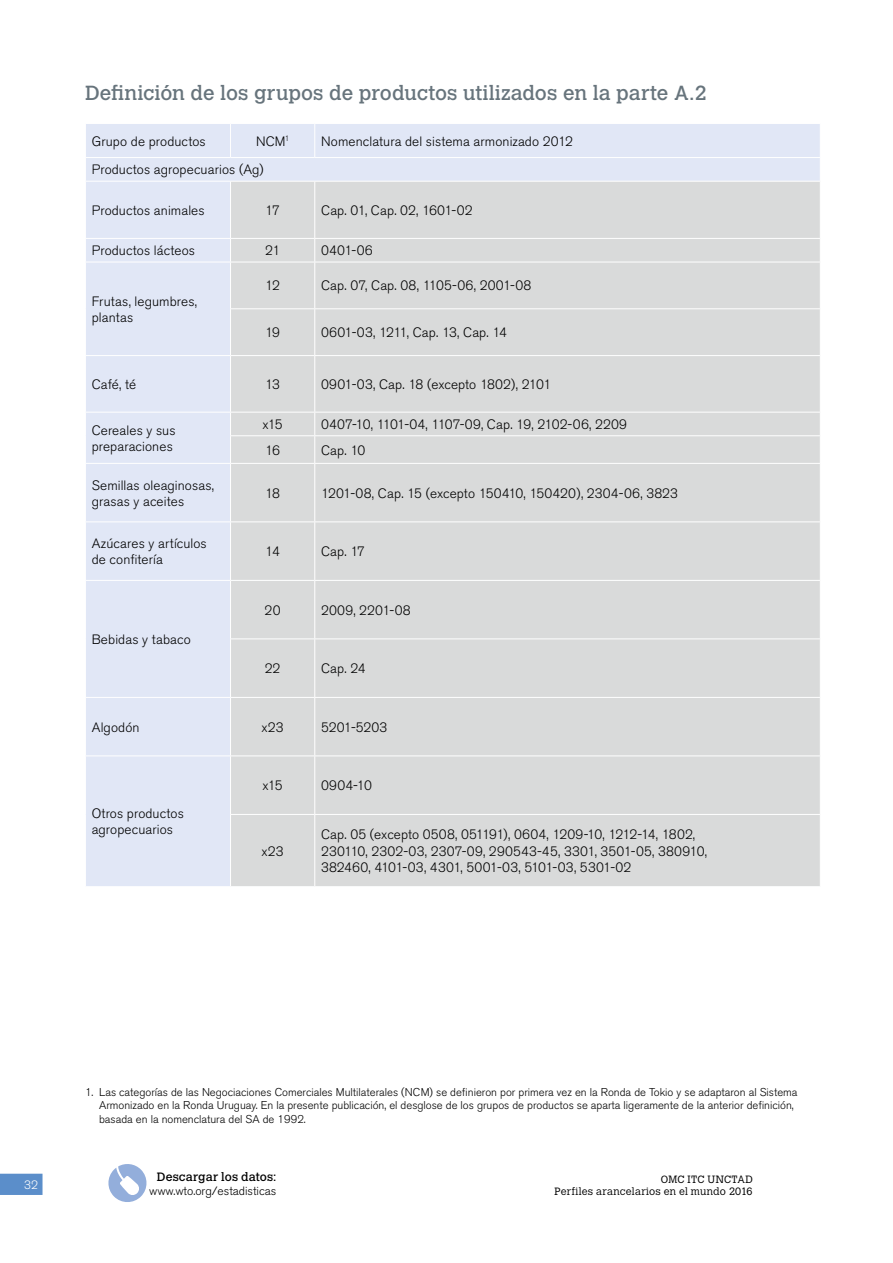
<style>
.page{position:relative;width:893px;height:1263px;background:#fff}
.page>*{position:absolute;margin:0;border:0;box-sizing:border-box;transform-origin:0 0}
.t1{font:20.25px "Calvert MT Std";color:#67747c}
.t2{font:300 13.5px/16.2px "Akzidenz Grotesk BE";letter-spacing:.01em;color:#000}
.t3{font:300 12px "Akzidenz Grotesk BE";color:#000}
.t4{font:12px "Calvert MT Std";letter-spacing:.01em;color:#000}
.t5{font:300 12px "Akzidenz Grotesk BE";color:#fff}
.t6{font:300 11.25px/13.5px "Akzidenz Grotesk BE";color:#000}
.t7{font:300 10.5px/12px "Calvert MT Std";letter-spacing:.02em;color:#000;text-align:right}
</style>
<div class="page">
<svg style="left:0;top:1174px;width:43px;height:21px"></svg>
<svg style="left:108px;top:1164px;width:39px;height:38px"></svg>
<div style="left:86px;top:124px;width:734px;height:762px;background:#e1e7f6"></div>
<div style="left:231px;top:182px;width:589px;height:704px;background:#d9dada"></div>
<hr style="left:230px;top:124px;width:1px;height:33px;background:#fff">
<hr style="left:314px;top:124px;width:1px;height:33px;background:#fff">
<hr style="left:314px;top:182px;width:1px;height:56px;background:#fff">
<hr style="left:85px;top:238px;width:146px;height:1px;background:#fff">
<hr style="left:231px;top:238px;width:84px;height:1px;background:#fff">
<hr style="left:315px;top:238px;width:506px;height:1px;background:#fff">
<svg style="left:314px;top:239px;width:1px;height:23px"></svg>
<hr style="left:85px;top:262px;width:146px;height:1px;background:#fff">
<hr style="left:231px;top:262px;width:84px;height:1px;background:#fff">
<hr style="left:315px;top:262px;width:506px;height:1px;background:#fff">
<hr style="left:314px;top:262px;width:1px;height:46px;background:#fff">
<hr style="left:230px;top:308px;width:85px;height:1px;background:#fff">
<hr style="left:315px;top:308px;width:506px;height:1px;background:#fff">
<hr style="left:314px;top:309px;width:1px;height:46px;background:#fff">
<hr style="left:85px;top:355px;width:146px;height:1px;background:#fff">
<hr style="left:231px;top:355px;width:84px;height:1px;background:#fff">
<hr style="left:315px;top:355px;width:506px;height:1px;background:#fff">
<hr style="left:314px;top:356px;width:1px;height:56px;background:#fff">
<hr style="left:85px;top:412px;width:146px;height:1px;background:#fff">
<hr style="left:231px;top:412px;width:84px;height:1px;background:#fff">
<hr style="left:315px;top:412px;width:506px;height:1px;background:#fff">
<hr style="left:230px;top:435px;width:85px;height:1px;background:#fff">
<hr style="left:315px;top:435px;width:506px;height:1px;background:#fff">
<svg style="left:314px;top:412px;width:1px;height:51px"></svg>
<hr style="left:85px;top:463px;width:146px;height:1px;background:#fff">
<hr style="left:231px;top:463px;width:84px;height:1px;background:#fff">
<hr style="left:315px;top:463px;width:506px;height:1px;background:#fff">
<hr style="left:314px;top:464px;width:1px;height:57px;background:#fff">
<hr style="left:85px;top:521px;width:146px;height:1px;background:#fff">
<hr style="left:231px;top:521px;width:84px;height:1px;background:#fff">
<hr style="left:315px;top:521px;width:506px;height:1px;background:#fff">
<hr style="left:314px;top:522px;width:1px;height:58px;background:#fff">
<hr style="left:85px;top:580px;width:146px;height:1px;background:#fff">
<hr style="left:231px;top:580px;width:84px;height:1px;background:#fff">
<hr style="left:315px;top:580px;width:506px;height:1px;background:#fff">
<hr style="left:314px;top:581px;width:1px;height:57px;background:#fff">
<hr style="left:230px;top:638px;width:85px;height:1px;background:#fff">
<hr style="left:315px;top:638px;width:506px;height:1px;background:#fff">
<hr style="left:314px;top:639px;width:1px;height:58px;background:#fff">
<hr style="left:85px;top:697px;width:146px;height:1px;background:#fff">
<hr style="left:231px;top:697px;width:84px;height:1px;background:#fff">
<hr style="left:315px;top:697px;width:506px;height:1px;background:#fff">
<hr style="left:314px;top:698px;width:1px;height:57px;background:#fff">
<hr style="left:85px;top:755px;width:146px;height:1px;background:#fff">
<hr style="left:231px;top:755px;width:84px;height:1px;background:#fff">
<hr style="left:315px;top:755px;width:506px;height:1px;background:#fff">
<hr style="left:314px;top:756px;width:1px;height:58px;background:#fff">
<hr style="left:230px;top:814px;width:85px;height:1px;background:#fff">
<hr style="left:315px;top:814px;width:506px;height:1px;background:#fff">
<hr style="left:314px;top:815px;width:1px;height:71px;background:#fff">
<hr style="left:85px;top:157px;width:146px;height:1px;background:#fff">
<hr style="left:231px;top:157px;width:84px;height:1px;background:#fff">
<hr style="left:315px;top:157px;width:506px;height:1px;background:#fff">
<hr style="left:230px;top:182px;width:1px;height:56px;background:#fff">
<svg style="left:230px;top:239px;width:1px;height:23px"></svg>
<hr style="left:230px;top:262px;width:1px;height:46px;background:#fff">
<hr style="left:230px;top:309px;width:1px;height:46px;background:#fff">
<hr style="left:230px;top:356px;width:1px;height:56px;background:#fff">
<svg style="left:230px;top:413px;width:1px;height:50px"></svg>
<hr style="left:230px;top:464px;width:1px;height:57px;background:#fff">
<hr style="left:230px;top:522px;width:1px;height:58px;background:#fff">
<hr style="left:230px;top:581px;width:1px;height:57px;background:#fff">
<hr style="left:230px;top:639px;width:1px;height:58px;background:#fff">
<hr style="left:230px;top:698px;width:1px;height:57px;background:#fff">
<hr style="left:230px;top:756px;width:1px;height:58px;background:#fff">
<hr style="left:230px;top:815px;width:1px;height:71px;background:#fff">
<hr style="left:85px;top:181px;width:146px;height:1px;background:#fff">
<hr style="left:231px;top:181px;width:84px;height:1px;background:#fff">
<hr style="left:315px;top:181px;width:506px;height:1px;background:#fff">
<h1 class="t1" style="left:85px;top:81px;width:623px">Definición de los grupos de productos utilizados en la parte A.2</h1>
<p class="t2" style="left:92px;top:133px;width:115px">Grupo de productos</p>
<p class="t2" style="left:256px;top:133px;width:35px">NCM<sup>1</sup></p>
<p class="t2" style="left:321px;top:133px;width:253px">Nomenclatura del sistema armonizado 2012</p>
<p class="t2" style="left:92px;top:162px;width:174px">Productos agropecuarios (Ag)</p>
<p class="t2" style="left:92px;top:202px;width:114px">Productos animales</p>
<p class="t2" style="left:265px;top:202px;width:16px">17</p>
<p class="t2" style="left:321px;top:202px;width:153px">Cap. 01, Cap. 02, 1601-02</p>
<p class="t2" style="left:92px;top:243px;width:105px">Productos lácteos</p>
<p class="t2" style="left:265px;top:243px;width:17px">21</p>
<p class="t2" style="left:321px;top:243px;width:53px">0401-06</p>
<p class="t2" style="left:92px;top:293px;width:107px">Frutas, legumbres, plantas</p>
<p class="t2" style="left:265px;top:278px;width:16px">12</p>
<p class="t2" style="left:321px;top:278px;width:212px">Cap. 07, Cap. 08, 1105-06, 2001-08</p>
<p class="t2" style="left:265px;top:325px;width:17px">19</p>
<p class="t2" style="left:321px;top:325px;width:188px">0601-03, 1211, Cap. 13, Cap. 14</p>
<p class="t2" style="left:92px;top:376px;width:46px">Café, té</p>
<p class="t2" style="left:265px;top:376px;width:16px">13</p>
<p class="t2" style="left:321px;top:376px;width:232px">0901-03, Cap. 18 (excepto 1802), 2101</p>
<p class="t2" style="left:92px;top:422px;width:85px">Cereales y sus preparaciones</p>
<p class="t2" style="left:262px;top:416px;width:22px">x15</p>
<p class="t2" style="left:321px;top:416px;width:308px">0407-10, 1101-04, 1107-09, Cap. 19, 2102-06, 2209</p>
<p class="t2" style="left:265px;top:442px;width:16px">16</p>
<p class="t2" style="left:321px;top:442px;width:46px">Cap. 10</p>
<p class="t2" style="left:92px;top:477px;width:124px">Semillas oleaginosas, grasas y aceites</p>
<p class="t2" style="left:265px;top:485px;width:16px">18</p>
<p class="t2" style="left:321px;top:485px;width:358px">1201-08, Cap. 15 (excepto 150410, 150420), 2304-06, 3823</p>
<p class="t2" style="left:92px;top:536px;width:117px">Azúcares y artículos de confitería</p>
<p class="t2" style="left:265px;top:544px;width:16px">14</p>
<p class="t2" style="left:321px;top:544px;width:46px">Cap. 17</p>
<p class="t2" style="left:92px;top:631px;width:100px">Bebidas y tabaco</p>
<p class="t2" style="left:265px;top:602px;width:17px">20</p>
<p class="t2" style="left:321px;top:602px;width:91px">2009, 2201-08</p>
<p class="t2" style="left:265px;top:661px;width:17px">22</p>
<p class="t2" style="left:321px;top:661px;width:46px">Cap. 24</p>
<p class="t2" style="left:92px;top:719px;width:49px">Algodón</p>
<p class="t2" style="left:261px;top:719px;width:24px">x23</p>
<p class="t2" style="left:321px;top:719px;width:68px">5201-5203</p>
<p class="t2" style="left:92px;top:806px;width:94px">Otros productos agropecuarios</p>
<p class="t2" style="left:262px;top:778px;width:22px">x15</p>
<p class="t2" style="left:321px;top:778px;width:52px">0904-10</p>
<p class="t2" style="left:261px;top:843px;width:24px">x23</p>
<p class="t2" style="left:321px;top:827px;width:387px">Cap. 05 (excepto 0508, 051191), 0604, 1209-10, 1212-14, 1802,<br>230110, 2302-03, 2307-09, 290543-45, 3301, 3501-05, 380910,<br>382460, 4101-03, 4301, 5001-03, 5101-03, 5301-02</p>
<p class="t6" style="left:99px;top:1085px;width:700px;text-indent:-14px">1. Las categorías de las Negociaciones Comerciales Multilaterales (NCM) se definieron por primera vez en la Ronda de Tokio y se adaptaron al Sistema<br>Armonizado en la Ronda Uruguay. En la presente publicación, el desglose de los grupos de productos se aparta ligeramente de la anterior definición, basada en la nomenclatura del SA de 1992.</p>
<p class="t4" style="left:157px;top:1169px;width:121px">Descargar los datos:</p>
<p class="t3" style="left:149px;top:1184px;width:129px">www.wto.org/estadisticas</p>
<p class="t5" style="left:24px;top:1178px;width:16px">32</p>
<p class="t7" style="left:555px;top:1173px;width:200px">OMC ITC UNCTAD<br>Perfiles arancelarios en el mundo 2016</p>
</div>
